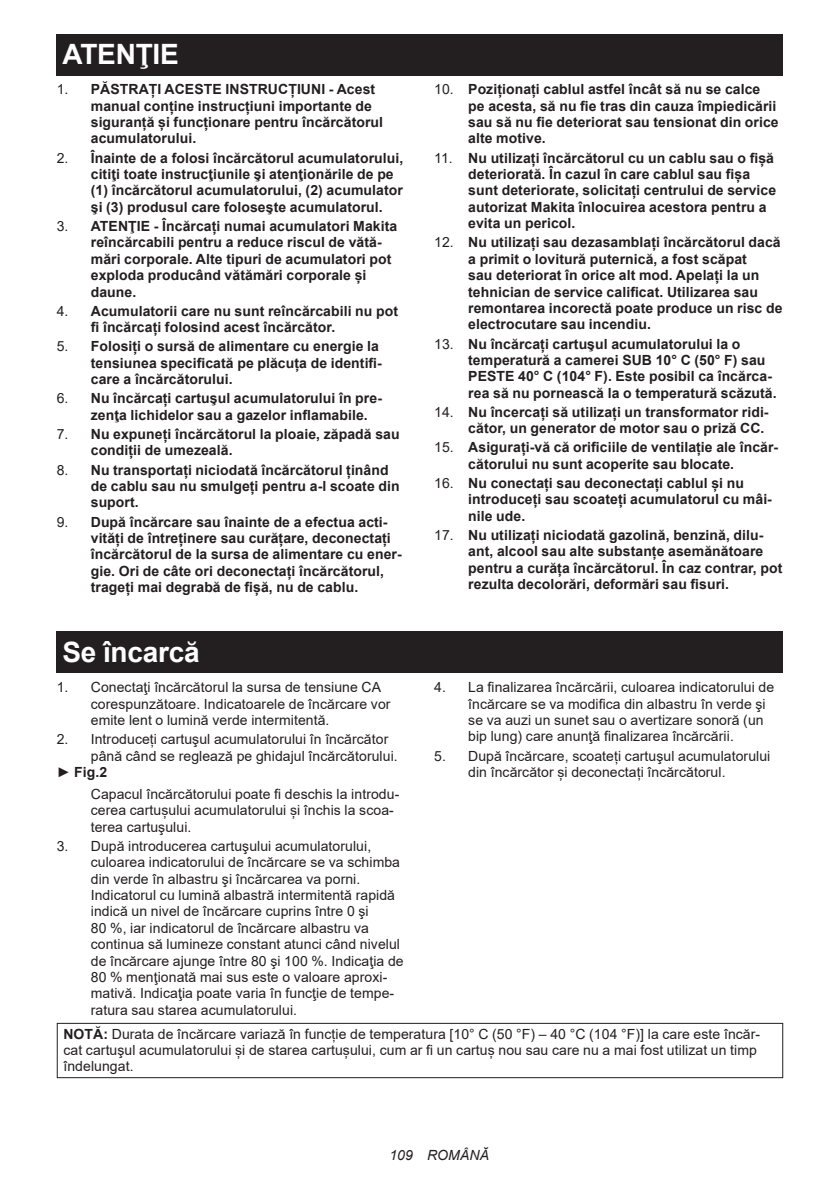
<style>
.page{position:relative;width:840px;height:1191px;background:#fff}
.page>*{position:absolute;margin:0;border:0;box-sizing:border-box;transform-origin:0 0}
.t1{font:700 28px "Arial";letter-spacing:-.01em;color:#fff}
.t2{font:700 14px/16.4px "Arial";letter-spacing:.005em;color:#231f20}
.t3{font:14px/16.4px "Arial";letter-spacing:.005em;color:#231f20}
.t4{font:italic 14px "Arial";letter-spacing:.005em;color:#231f20}
.s1{font-weight:400}
.s2{font-weight:700}
</style>
<div class="page">
<div style="left:57px;top:34px;width:725px;height:41px;background:#231f20"></div>
<div style="left:57px;top:632px;width:725px;height:41px;background:#231f20"></div>
<div style="left:57px;top:1022px;width:725px;height:56px;border:1px solid #231f20"></div>
<h1 class="t1" style="left:62px;top:34px;width:118px">ATENŢIE</h1>
<p class="t2" style="left:91px;top:81px;width:294px;text-indent:-34px"><span class="s1">1.</span> PĂSTRAȚI ACESTE INSTRUCȚIUNI - Acest manual conține instrucțiuni importante de siguranță și funcționare pentru încărcătorul acumulatorului.</p>
<p class="t2" style="left:91px;top:150px;width:314px;text-indent:-34px"><span class="s1">2.</span> Înainte de a folosi încărcătorul acumulatorului, citiţi toate instrucţiunile şi atenţionările de pe (1) încărcătorul acumulatorului, (2) acumulator şi (3) produsul care foloseşte acumulatorul.</p>
<p class="t2" style="left:91px;top:218px;width:308px;text-indent:-34px"><span class="s1">3.</span> ATENŢIE - Încărcați numai acumulatori Makita reîncărcabili pentru a reduce riscul de vătă&shy;mări corporale. Alte tipuri de acumulatori pot exploda producând vătămări corporale și daune.</p>
<p class="t2" style="left:91px;top:303px;width:308px;text-indent:-34px"><span class="s1">4.</span> Acumulatorii care nu sunt reîncărcabili nu pot fi încărcați folosind acest încărcător.</p>
<p class="t2" style="left:91px;top:338px;width:292px;text-indent:-34px"><span class="s1">5.</span> Folosiți o sursă de alimentare cu energie la tensiunea specificată pe plăcuța de identifi&shy;care a încărcătorului.</p>
<p class="t2" style="left:91px;top:390px;width:292px;text-indent:-34px"><span class="s1">6.</span> Nu încărcați cartuşul acumulatorului în pre&shy;zenţa lichidelor sau a gazelor inflamabile.</p>
<p class="t2" style="left:91px;top:426px;width:310px;text-indent:-34px"><span class="s1">7.</span> Nu expuneți încărcătorul la ploaie, zăpadă sau condiții de umezeală.</p>
<p class="t2" style="left:91px;top:461px;width:310px;text-indent:-34px"><span class="s1">8.</span> Nu transportați niciodată încărcătorul ținând de cablu sau nu smulgeți pentru a-l scoate din suport.</p>
<p class="t2" style="left:91px;top:513px;width:312px;text-indent:-34px"><span class="s1">9.</span> După încărcare sau înainte de a efectua acti&shy;vități de întreținere sau curățare, deconectați încărcătorul de la sursa de alimentare cu ener&shy;gie. Ori de câte ori deconectați încărcătorul, trageți mai degrabă de fișă, nu de cablu.</p>
<h1 class="t1" style="left:62px;top:632px;width:139px">Se încarcă</h1>
<p class="t3" style="left:91px;top:679px;width:301px;text-indent:-34px">1. Conectaţi încărcătorul la sursa de tensiune CA corespunzătoare. Indicatoarele de încărcare vor emite lent o lumină verde intermitentă.</p>
<p class="t3" style="left:57px;top:731px;width:333px">2. Introduceți cartuşul acumulatorului în încărcător</p>
<p class="t3" style="left:91px;top:747px;width:308px">până când se reglează pe ghidajul încărcătorului.</p>
<p class="t2" style="left:57px;top:764px;width:52px"><span class="s1">►</span> Fig.2</p>
<p class="t3" style="left:91px;top:785px;width:310px">Capacul încărcătorului poate fi deschis la introdu&shy;cerea cartușului acumulatorului și închis la scoa&shy;terea cartuşului.</p>
<p class="t3" style="left:91px;top:837px;width:314px;text-indent:-34px">3. După introducerea cartuşului acumulatorului, culoarea indicatorului de încărcare se va schimba din verde în albastru şi încărcarea va porni.<br>Indicatorul cu lumină albastră intermitentă rapidă indică un nivel de încărcare cuprins între 0 şi<br>80 %, iar indicatorul de încărcare albastru va continua să lumineze constant atunci când nivelul de încărcare ajunge între 80 şi 100 %. Indicaţia de 80 % menţionată mai sus este o valoare aproxi&shy;mativă. Indicaţia poate varia în funcţie de tempe&shy;ratura sau starea acumulatorului.</p>
<p class="t2" style="left:468px;top:81px;width:312px;text-indent:-34px"><span class="s1">10.</span> Poziționați cablul astfel încât să nu se calce pe acesta, să nu fie tras din cauza împiedicării sau să nu fie deteriorat sau tensionat din orice alte motive.</p>
<p class="t2" style="left:468px;top:150px;width:309px;text-indent:-34px"><span class="s1">11.</span> Nu utilizați încărcătorul cu un cablu sau o fișă deteriorată. În cazul în care cablul sau fișa sunt deteriorate, solicitați centrului de service autorizat Makita înlocuirea acestora pentru a evita un pericol.</p>
<p class="t2" style="left:468px;top:234px;width:315px;text-indent:-34px"><span class="s1">12.</span> Nu utilizați sau dezasamblați încărcătorul dacă a primit o lovitură puternică, a fost scăpat<br>sau deteriorat în orice alt mod. Apelați la un tehnician de service calificat. Utilizarea sau remontarea incorectă poate produce un risc de electrocutare sau incendiu.</p>
<p class="t2" style="left:468px;top:335px;width:310px;text-indent:-34px"><span class="s1">13.</span> Nu încărcați cartuşul acumulatorului la o temperatură a camerei SUB 10° C (50° F) sau PESTE 40° C (104° F). Este posibil ca încărca&shy;rea să nu pornească la o temperatură scăzută.</p>
<p class="t2" style="left:434px;top:404px;width:336px;text-align:right"><span class="s1">14.</span> Nu încercați să utilizați un transformator ridi&shy;cător, un generator de motor sau o priză CC.</p>
<p class="t2" style="left:468px;top:439px;width:311px;text-indent:-34px"><span class="s1">15.</span> Asigurați-vă că orificiile de ventilație ale încăr&shy;cătorului nu sunt acoperite sau blocate.</p>
<p class="t2" style="left:468px;top:475px;width:305px;text-indent:-34px"><span class="s1">16.</span> Nu conectați sau deconectați cablul și nu introduceți sau scoateți acumulatorul cu mâi&shy;nile ude.</p>
<p class="t2" style="left:468px;top:527px;width:315px;text-indent:-34px"><span class="s1">17.</span> Nu utilizați niciodată gazolină, benzină, dilu&shy;ant, alcool sau alte substanțe asemănătoare pentru a curăța încărcătorul. În caz contrar, pot rezulta decolorări, deformări sau fisuri.</p>
<p class="t3" style="left:468px;top:679px;width:307px;text-indent:-34px">4. La finalizarea încărcării, culoarea indicatorului de încărcare se va modifica din albastru în verde şi se va auzi un sunet sau o avertizare sonoră (un bip lung) care anunţă finalizarea încărcării.</p>
<p class="t3" style="left:468px;top:747px;width:303px;text-indent:-34px">5. După încărcare, scoateți cartuşul acumulatorului din încărcător și deconectați încărcătorul.</p>
<p class="t3" style="left:63px;top:1025px;width:698px"><span class="s2">NOTĂ:</span> Durata de încărcare variază în funcție de temperatura [10° C (50 °F) – 40 °C (104 °F)] la care este încăr&shy;cat cartuşul acumulatorului și de starea cartușului, cum ar fi un cartuș nou sau care nu a mai fost utilizat un timp îndelungat.</p>
<p class="t4" style="left:389px;top:1146px;width:101px">109 ROMÂNĂ</p>
</div>
